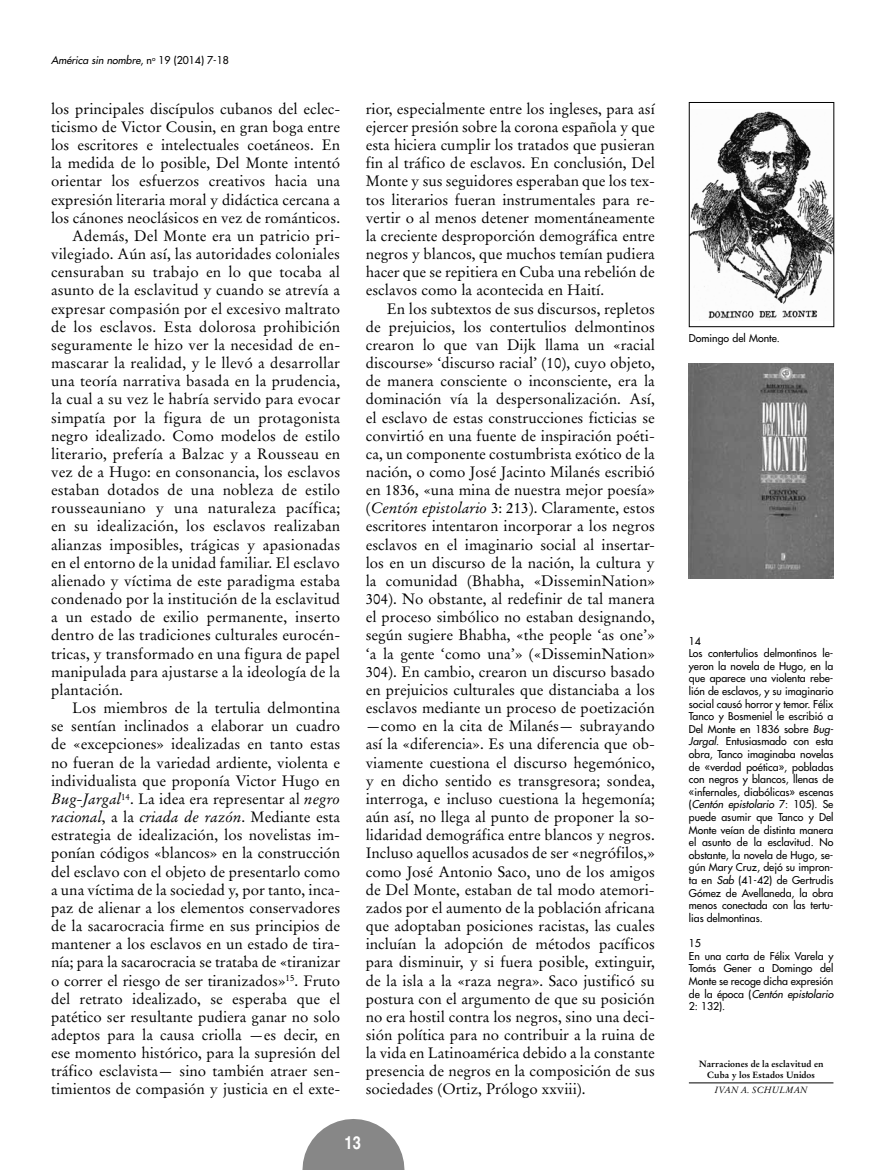
<style>
.page{position:relative;width:893px;height:1170px;background:#fff}
.page>*{position:absolute;margin:0;border:0;box-sizing:border-box;transform-origin:0 0}
.t1{font:700 condensed 18px "Helvetica";color:#fff}
.t2{font:15px/18.1px "Stempel Garamond";color:#000;text-align:justify}
.t3{font:italic 15px "Stempel Garamond";color:#000}
.t4{font:15px "Stempel Garamond";letter-spacing:.02em;color:#000}
.t5{font:10.5px/12.6px "Futura";color:#000}
.t6{font:italic 10.5px "Futura";color:#000}
.t7{font:700 9px/10.9px "Stempel Garamond";color:#000;text-align:center}
.t8{font:italic 9px "Stempel Garamond";color:#000}
.s1{font-style:normal}
.s2{font-family:"Times"}
.s3{font-style:italic}
</style>
<div class="page">
<svg style="left:302px;top:1119px;width:102px;height:50px"></svg>
<hr style="left:689px;top:1082px;width:144px;height:1px;background:#000">
<img style="left:691px;top:111px;width:141px;height:208px">
<div style="left:689px;top:102px;width:145px;height:225px;border:1px solid #000"></div>
<img style="left:689px;top:363px;width:144px;height:215px">
<p class="t6" style="left:51px;top:53px;width:179px">América sin nombre<span class="s1">, n</span><sup>o</sup> <span class="s1">19 (2014) 7-18</span></p>
<p class="t2" style="left:51px;top:100px;width:291px">los principales discípulos cubanos del eclec-</p>
<p class="t2" style="left:51px;top:118px;width:291px">ticismo de Victor Cousin, en gran boga entre</p>
<p class="t2" style="left:51px;top:136px;width:291px">los escritores e intelectuales coetáneos. En</p>
<p class="t2" style="left:51px;top:154px;width:291px">la medida de lo posible, Del Monte intentó</p>
<p class="t2" style="left:51px;top:172px;width:291px">orientar los esfuerzos creativos hacia una</p>
<p class="t2" style="left:51px;top:190px;width:291px">expresión literaria moral y didáctica cercana a</p>
<p class="t2" style="left:51px;top:208px;width:291px">los cánones neoclásicos en vez de románticos.</p>
<p class="t2" style="left:72px;top:227px;width:269px">Además, Del Monte era un patricio pri-</p>
<p class="t2" style="left:51px;top:245px;width:291px">vilegiado. Aún así, las autoridades coloniales</p>
<p class="t2" style="left:51px;top:263px;width:291px">censuraban su trabajo en lo que tocaba al</p>
<p class="t2" style="left:51px;top:281px;width:291px">asunto de la esclavitud y cuando se atrevía a</p>
<p class="t2" style="left:51px;top:299px;width:291px">expresar compasión por el excesivo maltrato</p>
<p class="t2" style="left:51px;top:317px;width:291px">de los esclavos. Esta dolorosa prohibición</p>
<p class="t2" style="left:51px;top:336px;width:291px">seguramente le hizo ver la necesidad de en-</p>
<p class="t2" style="left:51px;top:354px;width:291px">mascarar la realidad, y le llevó a desarrollar</p>
<p class="t2" style="left:51px;top:372px;width:291px">una teoría narrativa basada en la prudencia,</p>
<p class="t2" style="left:51px;top:390px;width:291px">la cual a su vez le habría servido para evocar</p>
<p class="t2" style="left:51px;top:408px;width:291px">simpatía por la figura de un protagonista</p>
<p class="t2" style="left:51px;top:426px;width:291px">negro idealizado. Como modelos de estilo</p>
<p class="t2" style="left:51px;top:444px;width:291px">literario, prefería a Balzac y a Rousseau en</p>
<p class="t2" style="left:51px;top:463px;width:291px">vez de a Hugo: en consonancia, los esclavos</p>
<p class="t2" style="left:51px;top:481px;width:291px">estaban dotados de una nobleza de estilo</p>
<p class="t4" style="left:51px;top:499px;width:291px">rousseauniano y una naturaleza pacífica;</p>
<p class="t2" style="left:51px;top:517px;width:291px">en su idealización, los esclavos realizaban</p>
<p class="t2" style="left:51px;top:535px;width:291px">alianzas imposibles, trágicas y apasionadas</p>
<p class="t2" style="left:51px;top:553px;width:290px">en el entorno de la unidad familiar. El esclavo</p>
<p class="t2" style="left:51px;top:571px;width:291px">alienado y víctima de este paradigma estaba</p>
<p class="t2" style="left:51px;top:590px;width:291px">condenado por la institución de la esclavitud</p>
<p class="t2" style="left:51px;top:608px;width:291px">a un estado de exilio permanente, inserto</p>
<p class="t2" style="left:51px;top:626px;width:291px">dentro de las tradiciones culturales eurocén-</p>
<p class="t2" style="left:51px;top:644px;width:291px">tricas, y transformado en una figura de papel</p>
<p class="t2" style="left:51px;top:662px;width:291px">manipulada para ajustarse a la ideología de la</p>
<p class="t2" style="left:51px;top:680px;width:73px">plantación.</p>
<p class="t2" style="left:72px;top:699px;width:269px">Los miembros de la tertulia delmontina</p>
<p class="t2" style="left:51px;top:717px;width:291px">se sentían inclinados a elaborar un cuadro</p>
<p class="t2" style="left:51px;top:735px;width:291px">de «excepciones<span class="s2">»</span> idealizadas en tanto estas</p>
<p class="t2" style="left:51px;top:753px;width:291px">no fueran de la variedad ardiente, violenta e</p>
<p class="t2" style="left:51px;top:771px;width:291px">individualista que proponía Victor Hugo en</p>
<p class="t2" style="left:51px;top:789px;width:291px"><span class="s3">Bug-Jargal</span><sup>14</sup>. La idea era representar al <span class="s3">negro</span></p>
<p class="t3" style="left:51px;top:807px;width:291px">racional<span class="s1">, a la</span> criada de razón<span class="s1">. Mediante esta</span></p>
<p class="t2" style="left:51px;top:826px;width:291px">estrategia de idealización, los novelistas im-</p>
<p class="t2" style="left:51px;top:844px;width:291px">ponían códigos «blancos<span class="s2">»</span> en la construcción</p>
<p class="t2" style="left:51px;top:862px;width:291px">del esclavo con el objeto de presentarlo como</p>
<p class="t2" style="left:51px;top:880px;width:291px">a una víctima de la sociedad y, por tanto, inca-</p>
<p class="t2" style="left:51px;top:898px;width:291px">paz de alienar a los elementos conservadores</p>
<p class="t2" style="left:51px;top:916px;width:291px">de la sacarocracia firme en sus principios de</p>
<p class="t2" style="left:51px;top:934px;width:291px">mantener a los esclavos en un estado de tira-</p>
<p class="t2" style="left:51px;top:953px;width:291px">nía; para la sacarocracia se trataba de «tiranizar</p>
<p class="t2" style="left:51px;top:971px;width:291px">o correr el riesgo de ser tiranizados<span class="s2">»</span><sup>15</sup>. Fruto</p>
<p class="t2" style="left:51px;top:989px;width:291px">del retrato idealizado, se esperaba que el</p>
<p class="t2" style="left:51px;top:1007px;width:291px">patético ser resultante pudiera ganar no solo</p>
<p class="t2" style="left:51px;top:1025px;width:291px">adeptos para la causa criolla —es decir, en</p>
<p class="t2" style="left:51px;top:1043px;width:291px">ese momento histórico, para la supresión del</p>
<p class="t2" style="left:51px;top:1062px;width:291px">tráfico esclavista— sino también atraer sen-</p>
<p class="t2" style="left:51px;top:1080px;width:291px">timientos de compasión y justicia en el exte-</p>
<p class="t2" style="left:366px;top:100px;width:291px">rior, especialmente entre los ingleses, para así ejercer presión sobre la corona española y que esta hiciera cumplir los tratados que pusieran fin al tráfico de esclavos. En conclusión, Del Monte y sus seguidores esperaban que los tex&shy;tos literarios fueran instrumentales para re&shy;vertir o al menos detener momentáneamente la creciente desproporción demográfica entre negros y blancos, que muchos temían pudiera hacer que se repitiera en Cuba una rebelión de esclavos como la acontecida en Haití.</p>
<p class="t2" style="left:366px;top:299px;width:291px;text-indent:21px">En los subtextos de sus discursos, repletos de prejuicios, los contertulios delmontinos crearon lo que van Dijk llama un «racial discourse<span class="s2">»</span> ‘discurso racial’ (10), cuyo objeto, de manera consciente o inconsciente, era la dominación vía la despersonalización. Así, el esclavo de estas construcciones ficticias se convirtió en una fuente de inspiración poéti&shy;ca, un componente costumbrista exótico de la nación, o como José Jacinto Milanés escribió en 1836, «una mina de nuestra mejor poesía<span class="s2">» </span>(<span class="s3">Centón epistolario</span> 3: 213). Claramente, estos escritores intentaron incorporar a los negros esclavos en el imaginario social al insertar&shy;los en un discurso de la nación, la cultura y la comunidad (Bhabha, «DisseminNation<span class="s2">» </span>304). No obstante, al redefinir de tal manera el proceso simbólico no estaban designando, según sugiere Bhabha, «the people ‘as one’<span class="s2">» </span>‘a la gente ‘como una’<span class="s2">»</span> («DisseminNation<span class="s2">» </span>304). En cambio, crearon un discurso basado en prejuicios culturales que distanciaba a los esclavos mediante un proceso de poetización —como en la cita de Milanés— subrayando así la «diferencia<span class="s2">»</span>. Es una diferencia que ob&shy;viamente cuestiona el discurso hegemónico, y en dicho sentido es transgresora; sondea, interroga, e incluso cuestiona la hegemonía; aún así, no llega al punto de proponer la so&shy;lidaridad demográfica entre blancos y negros.<br>Incluso aquellos acusados de ser «negrófilos,<span class="s2">» </span>como José Antonio Saco, uno de los amigos de Del Monte, estaban de tal modo atemori&shy;zados por el aumento de la población africana que adoptaban posiciones racistas, las cuales incluían la adopción de métodos pacíficos para disminuir, y si fuera posible, extinguir, de la isla a la «raza negra<span class="s2">»</span>. Saco justificó su postura con el argumento de que su posición no era hostil contra los negros, sino una deci&shy;sión política para no contribuir a la ruina de la vida en Latinoamérica debido a la constante presencia de negros en la composición de sus sociedades (Ortiz, Prólogo xxviii).</p>
<p class="t1" style="left:344px;top:1131px;width:18px">13</p>
<p class="t5" style="left:689px;top:331px;width:93px">Domingo del Monte.</p>
<p class="t5" style="left:689px;top:634px;width:146px">14<br>Los contertulios delmontinos le&shy;yeron la novela de Hugo, en la que aparece una violenta rebe&shy;lión de esclavos, y su imaginario social causó horror y temor. Félix<br>Tanco y Bosmeniel le escribió a<br>Del Monte en 1836 sobre <span class="s3">Bug-<br>Jargal</span>. Entusiasmado con esta obra, Tanco imaginaba novelas de «verdad poética», pobladas con negros y blancos, llenas de «infernales, diabólicas» escenas (<span class="s3">Centón epistolario</span> 7: 105). Se puede asumir que Tanco y Del<br>Monte veían de distinta manera el asunto de la esclavitud. No obstante, la novela de Hugo, se&shy;gún Mary Cruz, dejó su impron&shy;ta en <span class="s3">Sab</span> (41-42) de Gertrudis<br>Gómez de Avellaneda, la obra menos conectada con las tertu&shy;lias delmontinas.</p>
<p class="t5" style="left:689px;top:936px;width:146px">15<br>En una carta de Félix Varela y<br>Tomás Gener a Domingo del<br>Monte se recoge dicha expresión de la época (<span class="s3">Centón epistolario<br></span>2: 132).</p>
<p class="t7" style="left:699px;top:1058px;width:126px">Narraciones de la esclavitud en<br>Cuba y los Estados Unidos</p>
<p class="t8" style="left:715px;top:1084px;width:95px">Ivan A. Schulman</p>
</div>
